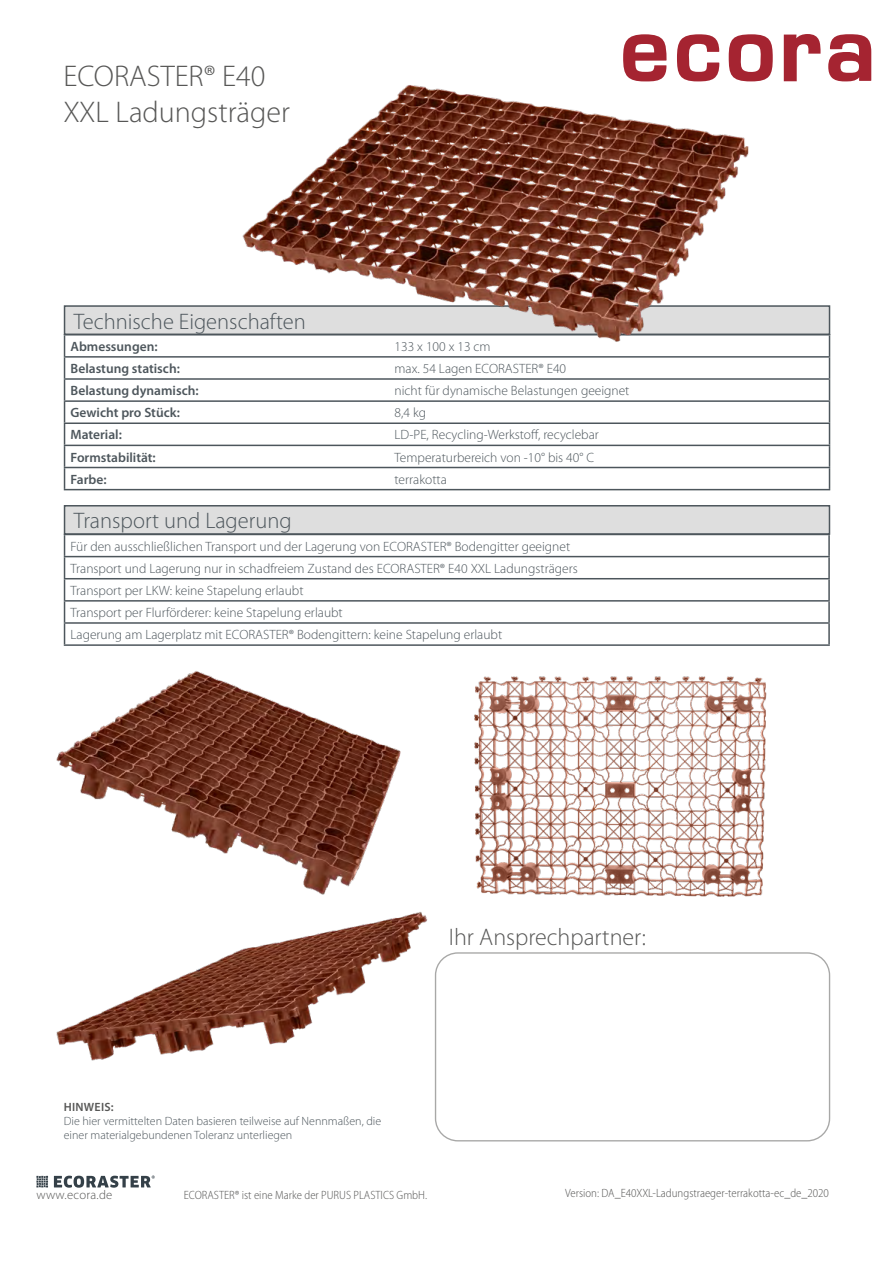
<style>
.page{position:relative;width:893px;height:1263px;background:#fff}
.page>*{position:absolute;margin:0;border:0;box-sizing:border-box;transform-origin:0 0}
.t1{font:300 30px/36px "Myriad Pro";color:#575756}
.t2{font:300 24px "Myriad Pro";color:#575756}
.t3{font:300 22.5px "Myriad Pro";color:#4d565c}
.t4{font:300 13.5px/22.2px "Myriad Pro";color:#4d565c}
.t5{font:600 13.5px "Myriad Pro";color:#4d565c}
.t6{font:300 12.75px "Myriad Pro";letter-spacing:.02em;color:#575756}
.t7{font:300 12px/14.4px "Myriad Pro";color:#4d565c}
.t8{font:300 semi-condensed 12px "Myriad Pro";color:#575756}
.t9{font:600 12px "Myriad Pro";letter-spacing:.02em;color:#575756}
</style>
<div class="page">
<svg style="left:54px;top:1175px;width:101px;height:13px"></svg>
<svg style="left:36px;top:1176px;width:12px;height:11px"></svg>
<div style="left:65px;top:306px;width:764px;height:28px;background:#dedede"></div>
<div style="left:64px;top:305px;width:766px;height:30px;border:2px solid #4d565c"></div>
<hr style="left:64px;top:334px;width:766px;height:1px;background:#4d565c">
<hr style="left:64px;top:356px;width:766px;height:2px;background:#4d565c">
<hr style="left:64px;top:378px;width:766px;height:2px;background:#4d565c">
<hr style="left:64px;top:400px;width:766px;height:2px;background:#4d565c">
<hr style="left:64px;top:422px;width:766px;height:2px;background:#4d565c">
<hr style="left:64px;top:445px;width:766px;height:1px;background:#4d565c">
<hr style="left:64px;top:467px;width:766px;height:1px;background:#4d565c">
<svg style="left:64px;top:335px;width:1px;height:154px"></svg>
<svg style="left:829px;top:335px;width:1px;height:154px"></svg>
<hr style="left:64px;top:489px;width:766px;height:1px;background:#4d565c">
<div style="left:65px;top:506px;width:764px;height:28px;background:#dedede"></div>
<div style="left:64px;top:505px;width:766px;height:30px;border:2px solid #4d565c"></div>
<hr style="left:64px;top:534px;width:766px;height:1px;background:#4d565c">
<hr style="left:828px;top:535px;width:2px;height:21px;background:#4d565c">
<hr style="left:64px;top:556px;width:766px;height:1px;background:#4d565c">
<hr style="left:828px;top:557px;width:2px;height:21px;background:#4d565c">
<hr style="left:64px;top:578px;width:766px;height:1px;background:#4d565c">
<hr style="left:828px;top:579px;width:2px;height:21px;background:#4d565c">
<hr style="left:64px;top:600px;width:766px;height:2px;background:#4d565c">
<hr style="left:828px;top:602px;width:2px;height:20px;background:#4d565c">
<hr style="left:64px;top:622px;width:766px;height:2px;background:#4d565c">
<svg style="left:64px;top:535px;width:1px;height:109px"></svg>
<hr style="left:64px;top:644px;width:766px;height:2px;background:#4d565c">
<img style="left:226px;top:48px;width:553px;height:310px">
<img style="left:56px;top:671px;width:473px;height:283px">
<img style="left:56px;top:819px;width:459px;height:323px">
<img style="left:373px;top:610px;width:457px;height:334px">
<svg style="left:623px;top:34px;width:44px;height:47px"></svg>
<svg style="left:677px;top:34px;width:42px;height:47px"></svg>
<svg style="left:729px;top:34px;width:44px;height:47px"></svg>
<svg style="left:784px;top:34px;width:36px;height:47px"></svg>
<svg style="left:828px;top:34px;width:43px;height:47px"></svg>
<h1 class="t1" style="left:63px;top:59px;width:228px">ECORASTER® E40<br>XXL Ladungsträger</h1>
<h3 class="t3" style="left:74px;top:309px;width:234px">Technische Eigenschaften</h3>
<p class="t5" style="left:71px;top:338px;width:89px">Abmessungen:</p>
<p class="t4" style="left:395px;top:335px;width:98px">133 x 100 x 13 cm</p>
<p class="t5" style="left:71px;top:360px;width:111px">Belastung statisch:</p>
<p class="t4" style="left:395px;top:358px;width:173px">max. 54 Lagen ECORASTER® E40</p>
<p class="t5" style="left:71px;top:382px;width:130px">Belastung dynamisch:</p>
<p class="t4" style="left:395px;top:380px;width:236px">nicht für dynamische Belastungen geeignet</p>
<p class="t5" style="left:71px;top:404px;width:111px">Gewicht pro Stück:</p>
<p class="t4" style="left:395px;top:402px;width:33px">8,4 kg</p>
<p class="t5" style="left:71px;top:426px;width:53px">Material:</p>
<p class="t4" style="left:395px;top:424px;width:206px">LD-PE, Recycling-Werkstoff, recyclebar</p>
<p class="t5" style="left:71px;top:448px;width:87px">Formstabilität:</p>
<p class="t4" style="left:395px;top:446px;width:201px">Temperaturbereich von -10° bis 40° C</p>
<p class="t5" style="left:71px;top:470px;width:38px">Farbe:</p>
<p class="t4" style="left:395px;top:468px;width:54px">terrakotta</p>
<h3 class="t3" style="left:74px;top:508px;width:219px">Transport und Lagerung</h3>
<p class="t4" style="left:71px;top:535px;width:509px">Für den ausschließlichen Transport und der Lagerung von ECORASTER® Bodengitter geeignet Transport und Lagerung nur in schadfreiem Zustand des ECORASTER® E40 XXL Ladungsträgers Transport per LKW: keine Stapelung erlaubt<br>Transport per Flurförderer: keine Stapelung erlaubt<br>Lagerung am Lagerplatz mit ECORASTER® Bodengittern: keine Stapelung erlaubt</p>
<h2 class="t2" style="left:449px;top:924px;width:199px">Ihr Ansprechpartner:</h2>
<p class="t9" style="left:64px;top:1099px;width:51px">HINWEIS:</p>
<p class="t7" style="left:64px;top:1114px;width:319px">Die hier vermittelten Daten basieren teilweise auf Nennmaßen, die einer materialgebundenen Toleranz unterliegen</p>
<p class="t6" style="left:36px;top:1188px;width:77px">www.ecora.de</p>
<p class="t8" style="left:184px;top:1188px;width:245px">ECORASTER® ist eine Marke der PURUS PLASTICS GmbH.</p>
<p class="t8" style="left:565px;top:1187px;width:265px">Version: DA_E40XXL-Ladungstraeger-terrakotta-ec_de_2020</p>
</div>
